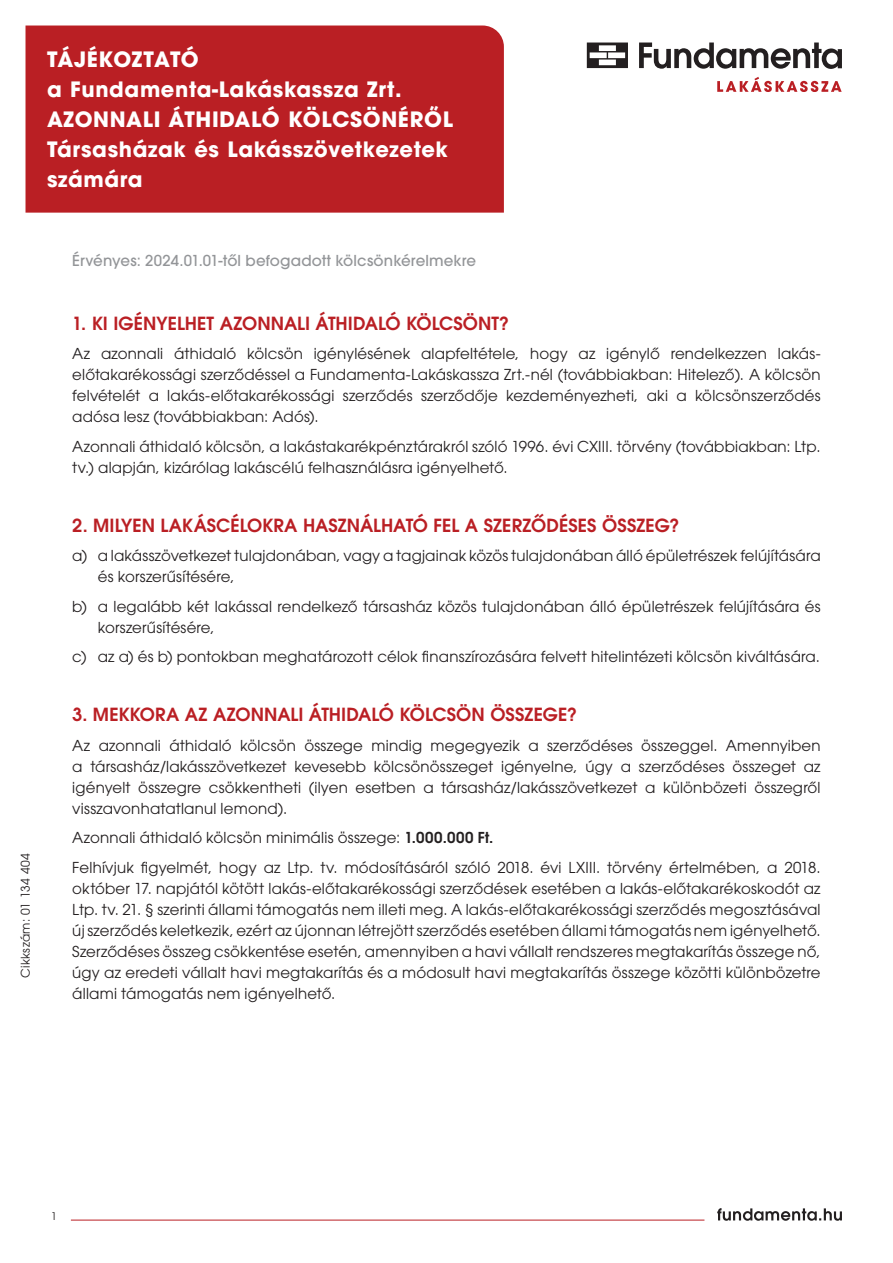
<style>
.page{position:relative;width:893px;height:1263px;background:#fff}
.page>*{position:absolute;margin:0;border:0;box-sizing:border-box;transform-origin:0 0}
.t1{font:700 21px/30px "ITC Avant Garde Pro";letter-spacing:.03em;color:#fff}
.t2{font:600 18px "ITC Avant Garde Pro";color:#ba1f24}
.kenyér_OKOK{font:15px/21px "ITC Avant Garde Pro";letter-spacing:.015em;color:#231f20;text-align:justify}
.kenyér_OKOK-2{font:500 15px "ITC Avant Garde Pro";letter-spacing:.01em;color:#939598}
.t3{font:12px "ITC Avant Garde Pro";letter-spacing:.03em;color:#231f20}
.t4{font:10.5px "ITC Avant Garde Pro";color:#231f20}
.s1{font-weight:600}
</style>
<div class="page">
<svg style="left:587px;top:43px;width:41px;height:25px"></svg>
<svg style="left:639px;top:43px;width:203px;height:26px"></svg>
<svg style="left:717px;top:77px;width:125px;height:15px"></svg>
<hr style="left:71px;top:1220px;width:633px;height:1px;background:#ba1f24">
<svg style="left:717px;top:1208px;width:125px;height:13px"></svg>
<div style="left:26px;top:26px;width:478px;height:187px;background:#ba1f24"></div>
<p class="t1" style="left:47px;top:44px;width:407px">TÁJÉKOZTATÓ<br>a Fundamenta-Lakáskassza Zrt.<br>AZONNALI ÁTHIDALÓ KÖLCSÖNÉRŐL<br>Társasházak és Lakásszövetkezetek számára</p>
<p class="t3" style="left:18px;top:978px;width:126px;rotate:-90deg">Cikkszám: 01 134 404</p>
<p class="kenyér_OKOK-2" style="left:72px;top:251px;width:405px">Érvényes: 2024.01.01-től befogadott kölcsönkérelmekre</p>
<p class="t2" style="left:72px;top:311px;width:438px">1. KI IGÉNYELHET AZONNALI ÁTHIDALÓ KÖLCSÖNT?</p>
<p class="kenyér_OKOK" style="left:72px;top:343px;width:750px">Az azonnali áthidaló kölcsön igénylésének alapfeltétele, hogy az igénylő rendelkezzen lakás&shy;előtakarékossági szerződéssel a Fundamenta-Lakáskassza Zrt.-nél (továbbiakban: Hitelező). A kölcsön felvételét a lakás-előtakarékossági szerződés szerződője kezdeményezheti, aki a kölcsönszerződés adósa lesz (továbbiakban: Adós).</p>
<p class="kenyér_OKOK" style="left:72px;top:435px;width:750px">Azonnali áthidaló kölcsön, a lakástakarékpénztárakról szóló 1996. évi CXIII. törvény (továbbiakban: Ltp. tv.) alapján, kizárólag lakáscélú felhasználásra igényelhető.</p>
<p class="t2" style="left:72px;top:513px;width:609px">2. MILYEN LAKÁSCÉLOKRA HASZNÁLHATÓ FEL A SZERZŐDÉSES ÖSSZEG?</p>
<p class="kenyér_OKOK" style="left:98px;top:545px;width:724px;text-indent:-26px">a) a lakásszövetkezet tulajdonában, vagy a tagjainak közös tulajdonában álló épületrészek felújítására és korszerűsítésére,</p>
<p class="kenyér_OKOK" style="left:98px;top:595px;width:724px;text-indent:-26px">b) a legalább két lakással rendelkező társasház közös tulajdonában álló épületrészek felújítására és korszerűsítésére,</p>
<p class="kenyér_OKOK" style="left:72px;top:646px;width:749px">c) az a) és b) pontokban meghatározott célok finanszírozására felvett hitelintézeti kölcsön kiváltására.</p>
<p class="t2" style="left:72px;top:703px;width:506px">3. MEKKORA AZ AZONNALI ÁTHIDALÓ KÖLCSÖN ÖSSZEGE?</p>
<p class="kenyér_OKOK" style="left:72px;top:734px;width:750px">Az azonnali áthidaló kölcsön összege mindig megegyezik a szerződéses összeggel. Amennyiben a társasház/lakásszövetkezet kevesebb kölcsönösszeget igényelne, úgy a szerződéses összeget az igényelt összegre csökkentheti (ilyen esetben a társasház/lakásszövetkezet a különbözeti összegről visszavonhatatlanul lemond).</p>
<p class="kenyér_OKOK" style="left:72px;top:827px;width:423px">Azonnali áthidaló kölcsön minimális összege: <span class="s1">1.000.000 Ft.</span></p>
<p class="kenyér_OKOK" style="left:72px;top:856px;width:750px">Felhívjuk figyelmét, hogy az Ltp. tv. módosításáról szóló 2018. évi LXIII. törvény értelmében, a 2018. október 17. napjától kötött lakás-előtakarékossági szerződések esetében a lakás-előtakarékoskodót az Ltp. tv. 21. § szerinti állami támogatás nem illeti meg. A lakás-előtakarékossági szerződés megosztásával új szerződés keletkezik, ezért az újonnan létrejött szerződés esetében állami támogatás nem igényelhető.<br>Szerződéses összeg csökkentése esetén, amennyiben a havi vállalt rendszeres megtakarítás összege nő, úgy az eredeti vállalt havi megtakarítás és a módosult havi megtakarítás összege közötti különbözetre állami támogatás nem igényelhető.</p>
<p class="t4" style="left:51px;top:1210px;width:7px">1</p>
</div>
